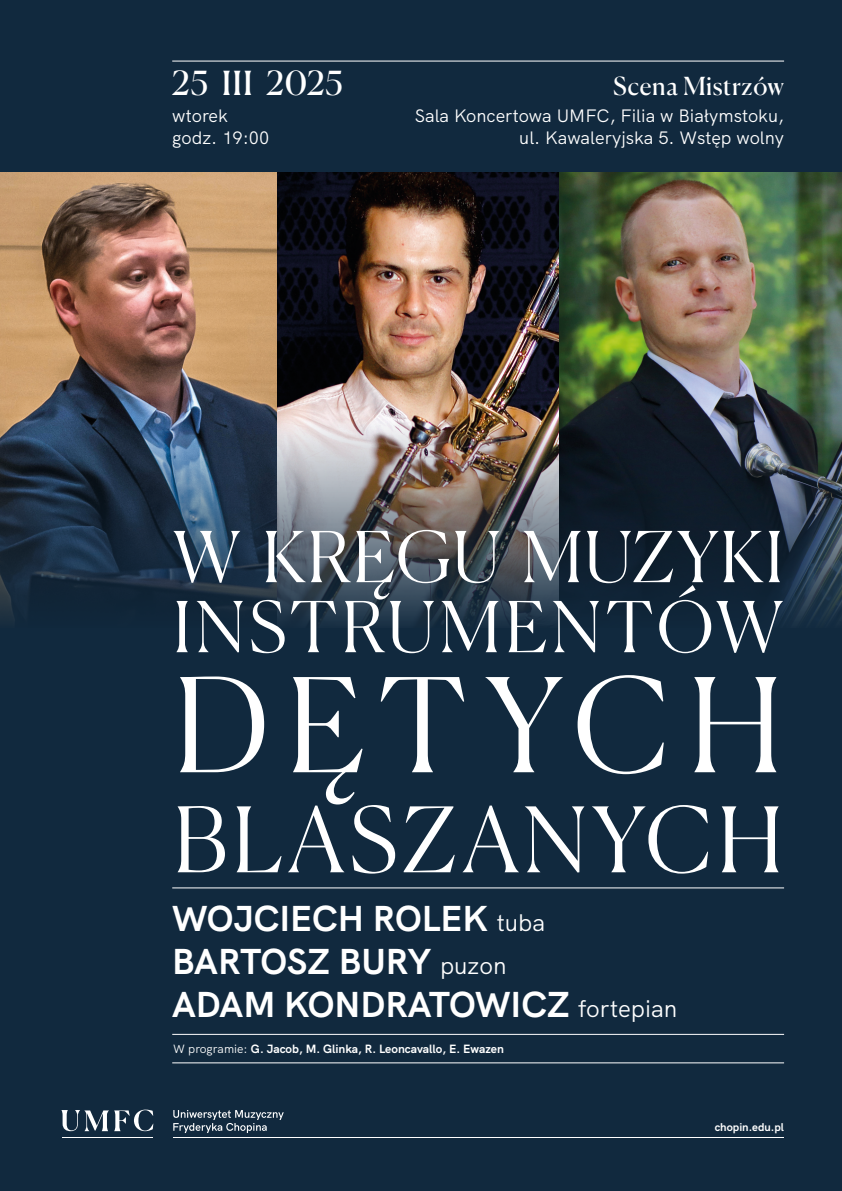
<style>
.page{position:relative;width:842px;height:1191px;background:#11293e}
.page>*{position:absolute;margin:0;border:0;box-sizing:border-box;transform-origin:0 0}
.events_base_text_blocs{font:300 130px "Canela";letter-spacing:.135em;color:#fff}
.events_base_text_blocs-2{font:300 90px "Canela";letter-spacing:.05em;color:#fff}
.events_base_text_blocs-3{font:300 70px "Canela";letter-spacing:.035em;color:#fff}
.events_base_text_blocs-4{font:300 70px "Canela";letter-spacing:.065em;color:#fff}
.events_base_text_blocs-5{font:700 36px "HK Grotesk";color:#fff}
.events_base_text_blocs-6{font:33.1px "Canela";letter-spacing:.025em;color:#fff}
.events_base_text_blocs-7{font:24.9px "Canela";letter-spacing:.025em;color:#fff}
.events_base_text_blocs-8{font:18px/22px "HK Grotesk";color:#fff;text-align:right}
.events_base_text_blocs-9{font:700 12px "HK Grotesk";color:#fff}
.t1{font:700 11.3px "HK Grotesk";color:#fff}
.s1{font-weight:400;font-size:24px}
.s2{font-weight:400}
</style>
<div class="page">
<img style="left:0;top:172px;width:842px;height:247px">
<img style="left:0;top:419px;width:842px;height:204px">
<hr style="left:173px;top:1137px;width:611px;height:1px;background:#fff">
<svg style="left:61px;top:1109px;width:92px;height:22px"></svg>
<hr style="left:63px;top:1137px;width:90px;height:1px;background:#fff">
<svg style="left:173px;top:1110px;width:111px;height:23px"></svg>
<hr style="left:172px;top:61px;width:612px;height:1px;background:#fff">
<hr style="left:172px;top:1062px;width:612px;height:1px;background:#fff">
<hr style="left:172px;top:1034px;width:612px;height:1px;background:#fff">
<hr style="left:172px;top:887px;width:612px;height:1px;background:#fff">
<p class="events_base_text_blocs-6" style="left:172px;top:57px;width:172px">25 III 2025</p>
<p class="events_base_text_blocs-8" style="left:172px;top:103px;width:57px">wtorek</p>
<p class="events_base_text_blocs-8" style="left:172px;top:125px;width:99px">godz. 19:00</p>
<p class="events_base_text_blocs-7" style="left:613px;top:67px;width:172px">Scena Mistrzów</p>
<p class="events_base_text_blocs-8" style="left:415px;top:103px;width:371px">Sala Koncertowa UMFC, Filia w Białymstoku, ul. Kawaleryjska 5. Wstęp wolny</p>
<p class="events_base_text_blocs-3" style="left:173px;top:501px;width:612px">W KRĘGU MUZYKI</p>
<p class="events_base_text_blocs-4" style="left:173px;top:571px;width:612px">INSTRUMENTÓW</p>
<p class="events_base_text_blocs" style="left:173px;top:622px;width:611px">DĘTYCH</p>
<p class="events_base_text_blocs-2" style="left:173px;top:768px;width:612px">BLASZANYCH</p>
<p class="events_base_text_blocs-5" style="left:172px;top:890px;width:375px">WOJCIECH ROLEK <span class="s1">tuba</span></p>
<p class="events_base_text_blocs-5" style="left:172px;top:933px;width:336px">BARTOSZ BURY <span class="s1">puzon</span></p>
<p class="events_base_text_blocs-5" style="left:172px;top:976px;width:507px">ADAM KONDRATOWICZ <span class="s1">fortepian</span></p>
<p class="events_base_text_blocs-9" style="left:173px;top:1039px;width:332px"><span class="s2">W programie:</span> G. Jacob, M. Glinka, R. Leoncavallo, E. Ewazen</p>
<p class="t1" style="left:715px;top:1118px;width:71px">chopin.edu.pl</p>
</div>
